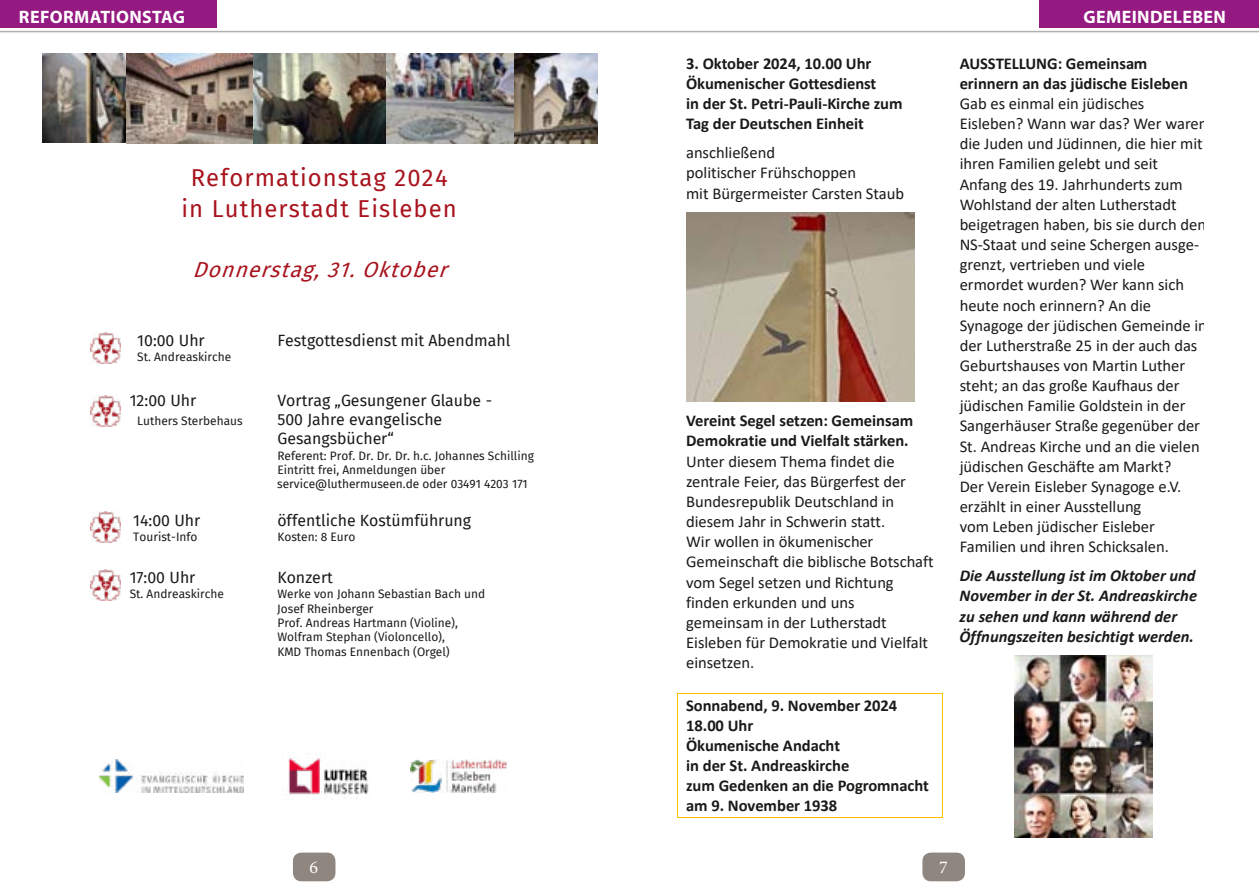
<style>
.page{position:relative;width:1259px;height:893px;background:#fff}
.page>*{position:absolute;margin:0;border:0;box-sizing:border-box;transform-origin:0 0}
.t1{font:23.85px/31px "Fira Sans";letter-spacing:.045em;color:#a8131d;text-align:center}
.t2{font:italic 21.15px "Fira Sans";color:#a8131d}
.t3{font:700 18px "Myriad Pro";letter-spacing:.02em;color:#fff}
.t4{font:18px "Minion Pro";color:#fff}
.t5{font:16.5px/20.1px "Calibri";color:#1a1a18}
.t6{font:700 16.5px/20.1px "Calibri";letter-spacing:-.005em;color:#1a1a18}
.t7{font:italic 700 16.5px/20.1px "Calibri";color:#1a1a18}
.t8{font:15.9px/19px "Fira Sans";color:#1a1a18}
.t9{font:12px/14.4px "Fira Sans";color:#1a1a18}
</style>
<div class="page">
<div style="left:293px;top:853px;width:42px;height:28px;background:#8f8680;border-radius:9px"></div>
<div style="left:922px;top:853px;width:43px;height:28px;background:#8f8680;border-radius:9px"></div>
<hr style="left:0;top:31px;width:1259px;height:1px;background:#afb0b0">
<img style="left:288px;top:753px;width:81px;height:46px">
<img style="left:253px;top:54px;width:133px;height:89px">
<img style="left:514px;top:54px;width:83px;height:89px">
<img style="left:43px;top:54px;width:83px;height:89px">
<img style="left:126px;top:53px;width:127px;height:91px">
<img style="left:386px;top:54px;width:128px;height:89px">
<img style="left:100px;top:759px;width:144px;height:33px">
<img style="left:410px;top:760px;width:97px;height:33px">
<img style="left:90px;top:332px;width:31px;height:31px">
<img style="left:90px;top:511px;width:31px;height:31px">
<img style="left:90px;top:570px;width:31px;height:31px">
<img style="left:90px;top:396px;width:31px;height:31px">
<div style="left:0;top:0;width:217px;height:28px;background:#941981"></div>
<div style="left:1040px;top:0;width:219px;height:28px;background:#941981"></div>
<hr style="left:678px;top:693px;width:264px;height:1px;background:#ffc000">
<hr style="left:678px;top:817px;width:264px;height:1px;background:#ffc000">
<svg style="left:677px;top:693px;width:1px;height:125px"></svg>
<svg style="left:942px;top:693px;width:1px;height:125px"></svg>
<img style="left:686px;top:212px;width:228px;height:190px">
<img style="left:1014px;top:655px;width:138px;height:182px">
<p class="t3" style="left:19px;top:6px;width:166px">REFORMATIONSTAG</p>
<p class="t3" style="left:1083px;top:6px;width:144px">GEMEINDELEBEN</p>
<p class="t6" style="left:686px;top:53px;width:218px">3. Oktober 2024, 10.00 Uhr<br>Ökumenischer Gottesdienst<br>in der St. Petri-Pauli-Kirche zum<br>Tag der Deutschen Einheit</p>
<p class="t5" style="left:686px;top:142px;width:220px">anschließend<br>politischer Frühschoppen<br>mit Bürgermeister Carsten Staub</p>
<p class="t6" style="left:959px;top:53px;width:230px">AUSSTELLUNG: Gemeinsam erinnern an das jüdische Eisleben</p>
<p class="t5" style="left:959px;top:93px;width:249px">Gab es einmal ein jüdisches<br>Eisleben? Wann war das? Wer waren die Juden und Jüdinnen, die hier mit ihren Familien gelebt und seit<br>Anfang des 19. Jahrhunderts zum<br>Wohlstand der alten Lutherstadt beigetragen haben, bis sie durch den<br>NS-Staat und seine Schergen ausge&shy;grenzt, vertrieben und viele ermordet wurden? Wer kann sich heute noch erinnern? An die<br>Synagoge der jüdischen Gemeinde in der Lutherstraße 25 in der auch das<br>Geburtshauses von Martin Luther steht; an das große Kaufhaus der jüdischen Familie Goldstein in der<br>Sangerhäuser Straße gegenüber der<br>St. Andreas Kirche und an die vielen jüdischen Geschäfte am Markt?<br>Der Verein Eisleber Synagoge e.V. erzählt in einer Ausstellung<br>vom Leben jüdischer Eisleber<br>Familien und ihren Schicksalen.</p>
<p class="t7" style="left:959px;top:565px;width:239px">Die Ausstellung ist im Oktober und November in der St. Andreaskirche zu sehen und kann während der Öffnungszeiten besichtigt werden.</p>
<h1 class="t1" style="left:181px;top:162px;width:277px">Reformationstag 2024 in Lutherstadt Eisleben</h1>
<p class="t2" style="left:192px;top:253px;width:266px">Donnerstag,31.Oktober</p>
<p class="t8" style="left:137px;top:330px;width:69px">10:00 Uhr</p>
<p class="t8" style="left:277px;top:330px;width:235px">Festgottesdienst mit Abendmahl</p>
<p class="t9" style="left:137px;top:349px;width:96px">St. Andreaskirche</p>
<p class="t8" style="left:130px;top:391px;width:68px">12:00 Uhr</p>
<p class="t8" style="left:277px;top:391px;width:216px">Vortrag „Gesungener Glaube -</p>
<p class="t9" style="left:137px;top:413px;width:107px">Luthers Sterbehaus</p>
<p class="t8" style="left:277px;top:410px;width:166px">500 Jahre evangelische<br>Gesangsbücher“</p>
<p class="t9" style="left:277px;top:448px;width:258px">Referent: Prof. Dr. Dr. Dr. h.c. Johannes Schilling<br>Eintritt frei, Anmeldungen über service@luthermuseen.de oder 03491 4203 171</p>
<p class="t8" style="left:133px;top:510px;width:68px">14:00 Uhr</p>
<p class="t8" style="left:277px;top:510px;width:195px">öffentliche Kostümführung</p>
<p class="t9" style="left:133px;top:529px;width:66px">Tourist-Info</p>
<p class="t9" style="left:277px;top:529px;width:79px">Kosten: 8 Euro</p>
<p class="t8" style="left:130px;top:567px;width:67px">17:00 Uhr</p>
<p class="t8" style="left:277px;top:567px;width:57px">Konzert</p>
<p class="t9" style="left:130px;top:587px;width:96px">St. Andreaskirche</p>
<p class="t9" style="left:277px;top:587px;width:209px">Werke von Johann Sebastian Bach und<br>Josef Rheinberger<br>Prof. Andreas Hartmann (Violine),<br>Wolfram Stephan (Violoncello),<br>KMD Thomas Ennenbach (Orgel)</p>
<p class="t6" style="left:686px;top:411px;width:229px">Vereint Segel setzen: Gemeinsam<br>Demokratie und Vielfalt stärken.</p>
<p class="t5" style="left:686px;top:451px;width:249px">Unter diesem Thema findet die zentrale Feier, das Bürgerfest der<br>Bundesrepublik Deutschland in diesem Jahr in Schwerin statt.<br>Wir wollen in ökumenischer<br>Gemeinschaft die biblische Botschaft vom Segel setzen und Richtung finden erkunden und uns gemeinsam in der Lutherstadt<br>Eisleben für Demokratie und Vielfalt einsetzen.</p>
<p class="t6" style="left:686px;top:695px;width:244px">Sonnabend, 9. November 2024<br>18.00 Uhr<br>Ökumenische Andacht<br>in der St. Andreaskirche<br>zum Gedenken an die Pogromnacht am 9. November 1938</p>
<p class="t4" style="left:310px;top:856px;width:10px">6</p>
<p class="t4" style="left:939px;top:856px;width:10px">7</p>
</div>
